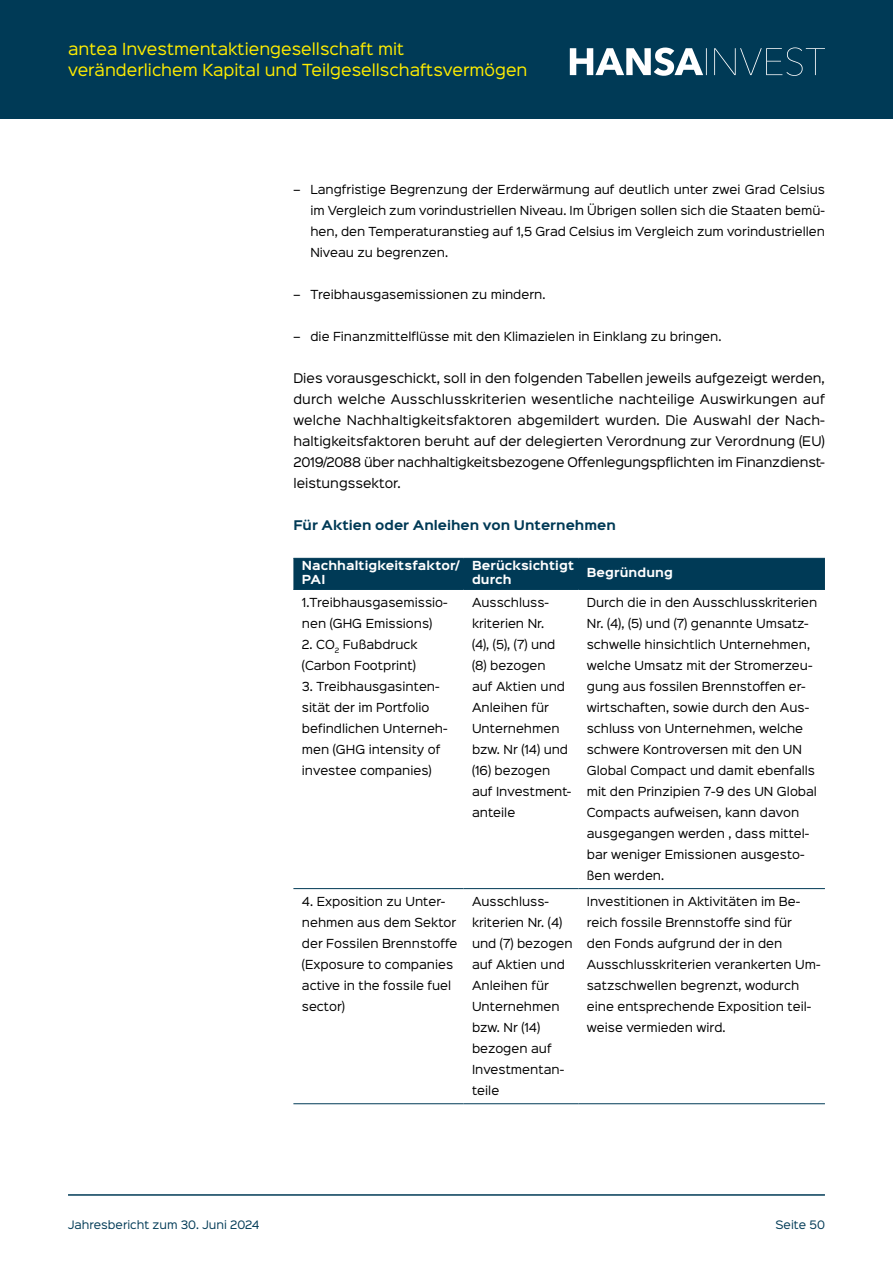
<style>
.page{position:relative;width:893px;height:1263px;background:#fff}
.page>*{position:absolute;margin:0;border:0;box-sizing:border-box;transform-origin:0 0}
.t1{font:15px/21px "Sinkin Sans 400";color:#ffed00}
.t2{font:12px/21px "Sinkin Sans 400";letter-spacing:-.015em;color:#000;text-align:justify}
.t3{font:700 12px "Sinkin Sans 700";color:#003a56}
.t4{font:11.25px/21px "Sinkin Sans 400";color:#000}
.t5{font:700 11.25px/13.5px "Sinkin Sans 700";letter-spacing:.01em;color:#fff}
.t6{font:10.5px "Sinkin Sans 400";color:#003a56}
</style>
<div class="page">
<div style="left:0;top:0;width:893px;height:119px;background:#003a56"></div>
<svg style="left:570px;top:47px;width:255px;height:29px"></svg>
<hr style="left:68px;top:1194px;width:757px;height:2px;background:#003a56">
<div style="left:293px;top:559px;width:532px;height:30px;background:#003a56"></div>
<hr style="left:293px;top:589px;width:170px;height:1px;background:#003a56">
<hr style="left:463px;top:589px;width:115px;height:1px;background:#003a56">
<hr style="left:578px;top:589px;width:247px;height:1px;background:#003a56">
<hr style="left:293px;top:558px;width:170px;height:1px;background:#003a56">
<hr style="left:463px;top:558px;width:115px;height:1px;background:#003a56">
<hr style="left:578px;top:558px;width:247px;height:1px;background:#003a56">
<hr style="left:293px;top:888px;width:170px;height:1px;background:#003a56">
<hr style="left:463px;top:888px;width:115px;height:1px;background:#003a56">
<hr style="left:578px;top:888px;width:247px;height:1px;background:#003a56">
<hr style="left:293px;top:1103px;width:170px;height:1px;background:#003a56">
<hr style="left:463px;top:1103px;width:115px;height:1px;background:#003a56">
<hr style="left:578px;top:1103px;width:247px;height:1px;background:#003a56">
<h1 class="t1" style="left:68px;top:37px;width:461px">antea Investmentaktiengesellschaft mit veränderlichem Kapital und Teilgesellschaftsvermögen</h1>
<p class="t4" style="left:310px;top:178px;width:516px;text-align:justify;text-indent:-17px">– Langfristige Begrenzung der Erderwärmung auf deutlich unter zwei Grad Celsius im Vergleich zum vorindustriellen Niveau. Im Übrigen sollen sich die Staaten bemü&shy;hen, den Temperaturanstieg auf 1,5 Grad Celsius im Vergleich zum vorindustriellen Niveau zu begrenzen.</p>
<p class="t4" style="left:293px;top:283px;width:254px">– Treibhausgasemissionen zu mindern.</p>
<p class="t4" style="left:293px;top:325px;width:430px">– die Finanzmittelflüsse mit den Klimazielen in Einklang zu bringen.</p>
<p class="t2" style="left:293px;top:367px;width:533px">Dies vorausgeschickt, soll in den folgenden Tabellen jeweils aufgezeigt werden, durch welche Ausschlusskriterien wesentliche nachteilige Auswirkungen auf welche Nachhaltigkeitsfaktoren abgemildert wurden. Die Auswahl der Nach&shy;haltigkeitsfaktoren beruht auf der delegierten Verordnung zur Verordnung (EU)<br>2019/2088 über nachhaltigkeitsbezogene Offenlegungspflichten im Finanzdienst&shy;leistungssektor.</p>
<p class="t3" style="left:293px;top:519px;width:324px">Für Aktien oder Anleihen von Unternehmen</p>
<p class="t5" style="left:302px;top:560px;width:159px">Nachhaltigkeitsfaktor/<br>PAI</p>
<p class="t5" style="left:472px;top:560px;width:104px">Berücksichtigt durch</p>
<p class="t5" style="left:587px;top:566px;width:88px">Begründung</p>
<p class="t4" style="left:302px;top:591px;width:147px">1.Treibhausgasemissio&shy;nen (GHG Emissions)</p>
<p class="t4" style="left:302px;top:633px;width:117px">2. CO<sub>2</sub> Fußabdruck (Carbon Footprint)</p>
<p class="t4" style="left:302px;top:675px;width:147px">3. Treibhausgasinten&shy;sität der im Portfolio befindlichen Unterneh&shy;men (GHG intensity of investee companies)</p>
<p class="t4" style="left:472px;top:591px;width:101px">Ausschluss&shy;kriterien Nr.<br>(4), (5), (7) und (8) bezogen<br>auf Aktien und<br>Anleihen für<br>Unternehmen bzw. Nr (14) und (16) bezogen auf Investment&shy;anteile</p>
<p class="t4" style="left:587px;top:591px;width:232px">Durch die in den Ausschlusskriterien Nr. (4), (5) und (7) genannte Umsatz&shy;schwelle hinsichtlich Unternehmen, welche Umsatz mit der Stromerzeu&shy;gung aus fossilen Brennstoffen er&shy;wirtschaften, sowie durch den Aus&shy;schluss von Unternehmen, welche schwere Kontroversen mit den UN Global Compact und damit ebenfalls mit den Prinzipien 7-9 des UN Global Compacts aufweisen, kann davon ausgegangen werden , dass mittel&shy;bar weniger Emissionen ausgesto&shy;ßen werden.</p>
<p class="t4" style="left:302px;top:890px;width:157px">4. Exposition zu Unter&shy;nehmen aus dem Sektor der Fossilen Brennstoffe (Exposure to companies active in the fossile fuel sector)</p>
<p class="t4" style="left:472px;top:890px;width:102px">Ausschluss&shy;kriterien Nr. (4) und (7) bezogen auf Aktien und<br>Anleihen für<br>Unternehmen bzw. Nr (14) bezogen auf<br>Investmentan&shy;teile</p>
<p class="t4" style="left:587px;top:890px;width:235px">Investitionen in Aktivitäten im Be&shy;reich fossile Brennstoffe sind für<br>den Fonds aufgrund der in den Ausschlusskriterien verankerten Um&shy;satzschwellen begrenzt, wodurch eine entsprechende Exposition teil&shy;weise vermieden wird.</p>
<p class="t6" style="left:68px;top:1216px;width:193px">Jahresbericht zum 30. Juni 2024</p>
<p class="t6" style="left:775px;top:1216px;width:51px">Seite 50</p>
</div>
